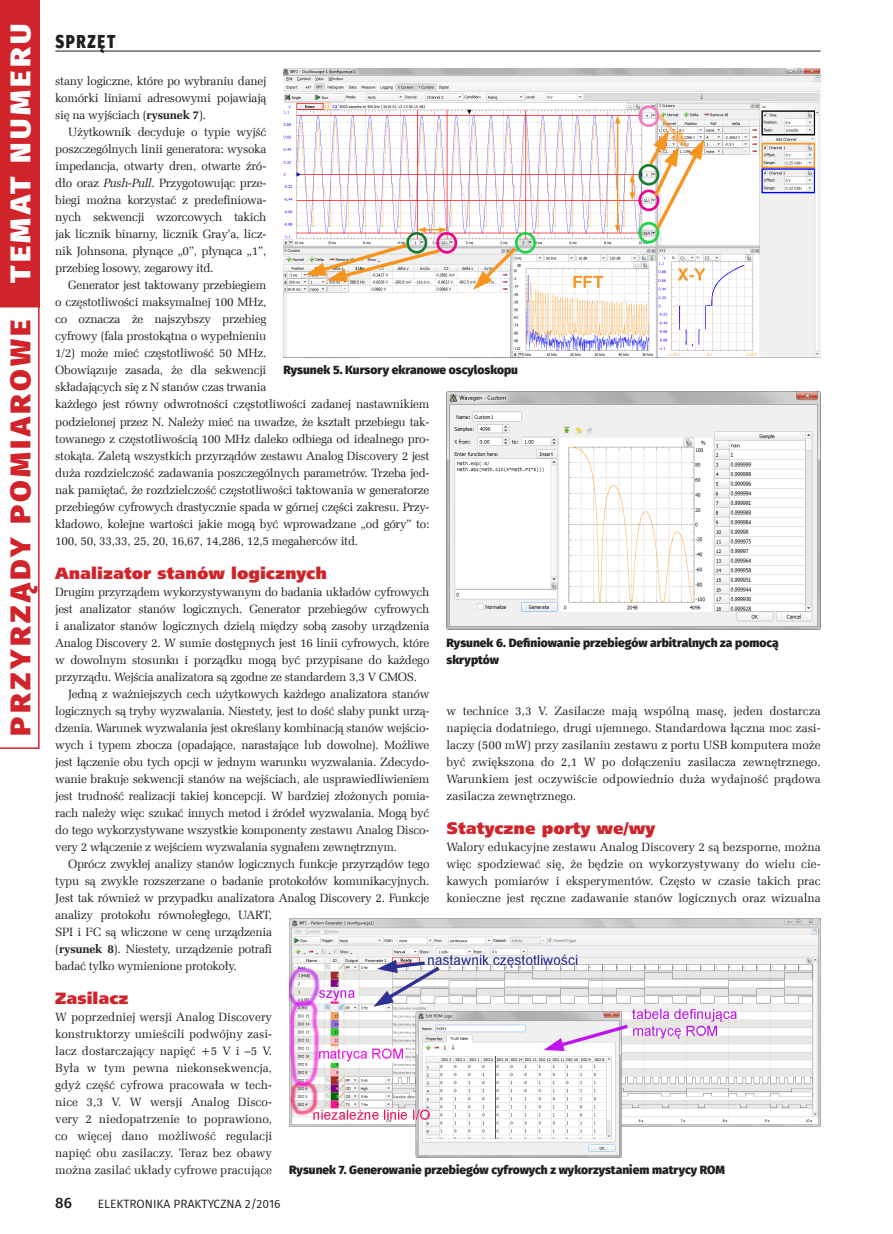
<style>
.page{position:relative;width:893px;height:1234px;background:#fff}
.page>*{position:absolute;margin:0;border:0;box-sizing:border-box;transform-origin:0 0}
._4_Podpis{font:800 28.5px "Fira Sans";letter-spacing:.11em;color:#d1232a;scale:1.1 1}
._4_Podpis-2{font:800 28.5px "Fira Sans";letter-spacing:.11em;color:#fff;scale:1.1 1}
.t1{font:800 18.75px "Fira Sans";letter-spacing:.11em;color:#231f20;scale:.8 1}
._3_Srodtytul_kurs{font:16.5px "Humnst 777 X Blk EU";color:#d1232a}
.t2{font:500 15px "Fira Sans";color:#231f20}
._1_Body{font:12px/17px "Zapf Ellipt EU";letter-spacing:-.02em;color:#231f20;text-align:justify}
._4_Podpis-3{font:800 12px/17px "Fira Sans";color:#231f20}
.t3{font:12px "Fira Sans";color:#231f20}
.s1{font-weight:700}
.s2{font-style:italic}
</style>
<div class="page">
<hr style="left:55px;top:51px;width:766px;height:1px;background:#231f20">
<img style="left:283px;top:68px;width:538px;height:289px">
<img style="left:446px;top:392px;width:375px;height:237px">
<img style="left:289px;top:918px;width:532px;height:239px">
<div style="left:0;top:0;width:40px;height:307px;background:#d1232a"></div>
<svg style="left:0;top:307px;width:40px;height:441px"></svg>
<p class="_4_Podpis-2" style="left:1px;top:283px;width:237px;rotate:-90deg">TEMAT NUMERU</p>
<p class="_4_Podpis" style="left:1px;top:735px;width:379px;rotate:-90deg">PRZYRZĄDY POMIAROWE</p>
<p class="t1" style="left:55px;top:28px;width:77px">SPRZĘT</p>
<p class="_1_Body" style="left:55px;top:73px;width:213px">stany logiczne, które po wybraniu danej komórki liniami adresowymi pojawiają się na wyjściach (<span class="s1">rysunek 7</span>).</p>
<p class="_1_Body" style="left:55px;top:124px;width:213px;text-indent:13px">Użytkownik decyduje o typie wyjść poszczególnych linii generatora: wysoka impedancja, otwarty dren, otwarte źró&shy;dło oraz <span class="s2">Push-Pull</span>. Przygotowując prze&shy;biegi można korzystać z predefiniowa&shy;nych sekwencji wzorcowych takich jak licznik binarny, licznik Gray’a, licz&shy;nik Johnsona, płynące „0”, płynąca „1”, przebieg losowy, zegarowy itd.</p>
<p class="_1_Body" style="left:55px;top:277px;width:376px;text-align:left;text-indent:13px">Generator jest taktowany przebiegiem<br>o częstotliwości maksymalnej 100 MHz,<br>co oznacza że najszybszy przebieg<br>cyfrowy (fala prostokątna o wypełnieniu<br>1/2) może mieć częstotliwość 50 MHz.<br>Obowiązuje zasada, że dla sekwencji<br>składających się z N stanów czas trwania<br>każdego jest równy odwrotności częstotliwości zadanej nastawnikiem podzielonej przez N. Należy mieć na uwadze, że kształt przebiegu tak&shy;towanego z częstotliwością 100 MHz daleko odbiega od idealnego pro&shy;stokąta. Zaletą wszystkich przyrządów zestawu Analog Discovery 2 jest duża rozdzielczość zadawania poszczególnych parametrów. Trzeba jed&shy;nak pamiętać, że rozdzielczość częstotliwości taktowania w generatorze przebiegów cyfrowych drastycznie spada w górnej części zakresu. Przy&shy;kładowo, kolejne wartości jakie mogą być wprowadzane „od góry” to:<br>100, 50, 33,33, 25, 20, 16,67, 14,286, 12,5 megaherców itd.</p>
<p class="_3_Srodtytul_kurs" style="left:55px;top:562px;width:273px">Analizator stanów logicznych</p>
<p class="_1_Body" style="left:55px;top:583px;width:376px">Drugim przyrządem wykorzystywanym do badania układów cyfrowych jest analizator stanów logicznych. Generator przebiegów cyfrowych i analizator stanów logicznych dzielą między sobą zasoby urządzenia Analog Discovery 2. W sumie dostępnych jest 16 linii cyfrowych, które w dowolnym stosunku i porządku mogą być przypisane do każdego przyrządu. Wejścia analizatora są zgodne ze standardem 3,3 V CMOS.</p>
<p class="_1_Body" style="left:55px;top:685px;width:376px;text-indent:13px">Jedną z ważniejszych cech użytkowych każdego analizatora stanów logicznych są tryby wyzwalania. Niestety, jest to dość słaby punkt urzą&shy;dzenia. Warunek wyzwalania jest określany kombinacją stanów wejścio&shy;wych i typem zbocza (opadające, narastające lub dowolne). Możliwe jest łączenie obu tych opcji w jednym warunku wyzwalania. Zdecydo&shy;wanie brakuje sekwencji stanów na wejściach, ale usprawiedliwieniem jest trudność realizacji takiej koncepcji. W bardziej złożonych pomia&shy;rach należy więc szukać innych metod i źródeł wyzwalania. Mogą być do tego wykorzystywane wszystkie komponenty zestawu Analog Disco&shy;very 2 włączenie z wejściem wyzwalania sygnałem zewnętrznym.</p>
<p class="_1_Body" style="left:55px;top:855px;width:376px;text-align:left;text-indent:13px">Oprócz zwykłej analizy stanów logicznych funkcje przyrządów tego typu są zwykle rozszerzane o badanie protokołów komunikacyjnych.<br>Jest tak również w przypadku analizatora Analog Discovery 2. Funkcje analizy protokołu równoległego, UART,<br>SPI i I<sup>2</sup>C są wliczone w cenę urządzenia<br>(<span class="s1">rysunek 8</span>). Niestety, urządzenie potrafi<br>badać tylko wymienione protokoły.</p>
<p class="_3_Srodtytul_kurs" style="left:55px;top:987px;width:75px">Zasilacz</p>
<p class="_1_Body" style="left:55px;top:1008px;width:218px">W poprzedniej wersji Analog Discovery konstruktorzy umieścili podwójny zasi&shy;lacz dostarczający napięć +5 V i –5 V.<br>Była w tym pewna niekonsekwencja, gdyż część cyfrowa pracowała w tech&shy;nice 3,3 V. W wersji Analog Disco&shy;very 2 niedopatrzenie to poprawiono, co więcej dano możliwość regulacji napięć obu zasilaczy. Teraz bez obawy można zasilać układy cyfrowe pracujące</p>
<p class="_4_Podpis-3" style="left:283px;top:361px;width:236px">Rysunek 5. Kursory ekranowe oscyloskopu</p>
<p class="_4_Podpis-3" style="left:446px;top:634px;width:334px">Rysunek 6. Definiowanie przebiegów arbitralnych za pomocą skryptów</p>
<p class="_1_Body" style="left:446px;top:702px;width:376px">w technice 3,3 V. Zasilacze mają wspólną masę, jeden dostarcza napięcia dodatniego, drugi ujemnego. Standardowa łączna moc zasi&shy;laczy (500 mW) przy zasilaniu zestawu z portu USB komputera może być zwiększona do 2,1 W po dołączeniu zasilacza zewnętrznego.<br>Warunkiem jest oczywiście odpowiednio duża wydajność prądowa zasilacza zewnętrznego.</p>
<p class="_3_Srodtytul_kurs" style="left:446px;top:817px;width:210px">Statyczne porty we/wy</p>
<p class="_1_Body" style="left:446px;top:838px;width:376px">Walory edukacyjne zestawu Analog Discovery 2 są bezsporne, można więc spodziewać się, że będzie on wykorzystywany do wielu cie&shy;kawych pomiarów i eksperymentów. Często w czasie takich prac konieczne jest ręczne zadawanie stanów logicznych oraz wizualna</p>
<p class="_4_Podpis-3" style="left:289px;top:1161px;width:437px">Rysunek 7. Generowanie przebiegów cyfrowych z wykorzystaniem matrycy ROM</p>
<p class="t2" style="left:55px;top:1192px;width:18px">86</p>
<p class="t3" style="left:98px;top:1195px;width:184px">ELEKTRONIKA PRAKTYCZNA 2/2016</p>
</div>
